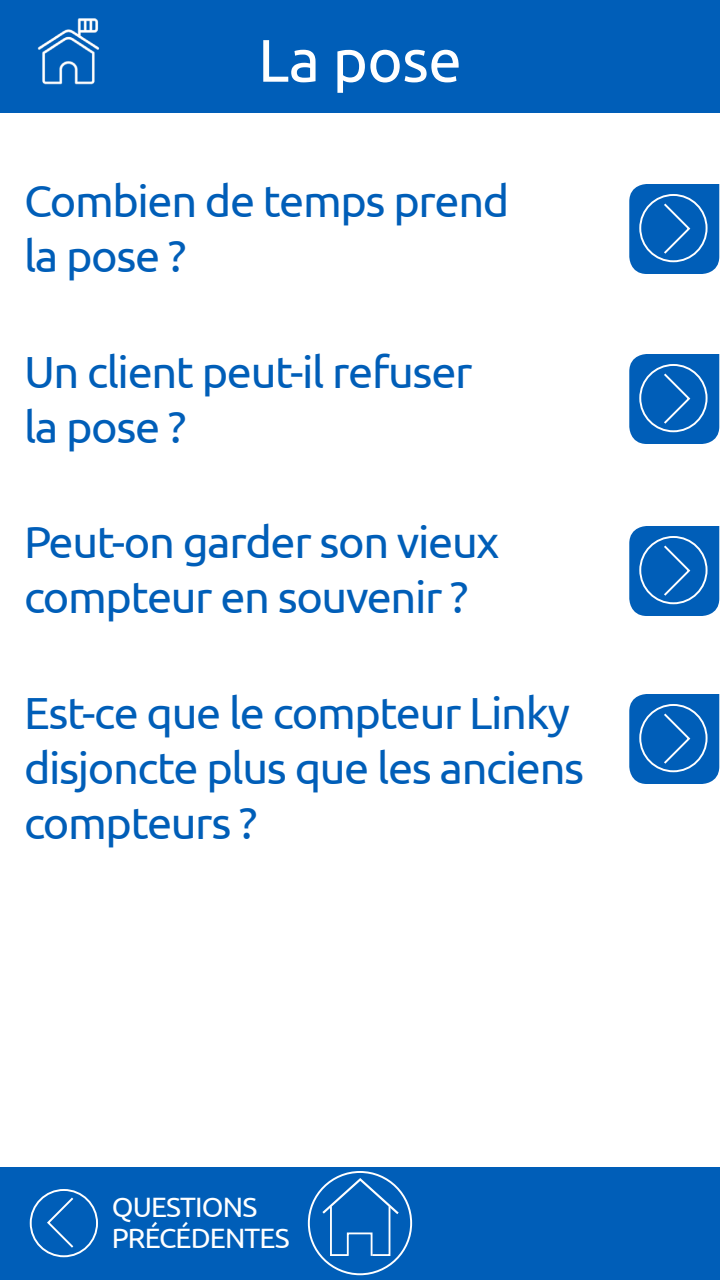
<style>
.page{position:relative;width:720px;height:1280px;background:#fff}
.page>*{position:absolute;margin:0;border:0;box-sizing:border-box;transform-origin:0 0}
.t1{font:60px "Ubuntu";letter-spacing:-.01em;color:#fff}
.t2{font:45px/55px "Ubuntu";letter-spacing:-.03em;color:#005eb8}
.t3{font:28px/31px "Ubuntu";letter-spacing:-.03em;color:#fff}
</style>
<div class="page">
<div style="left:0;top:1167px;width:720px;height:113px;background:#005eb8"></div>
<div style="left:30px;top:1189px;width:68px;height:68px;border:2px solid #fff;border-radius:50%"></div>
<svg style="left:46px;top:1195px;width:28px;height:55px"></svg>
<svg style="left:320px;top:1177px;width:81px;height:80px"></svg>
<div style="left:308px;top:1171px;width:104px;height:104px;border:2px solid #fff;border-radius:50%"></div>
<svg style="left:629px;top:184px;width:90px;height:90px"></svg>
<svg style="left:629px;top:354px;width:90px;height:90px"></svg>
<svg style="left:629px;top:526px;width:90px;height:90px"></svg>
<svg style="left:629px;top:694px;width:90px;height:90px"></svg>
<div style="left:0;top:0;width:720px;height:113px;background:#005eb8"></div>
<img style="left:37px;top:18px;width:63px;height:67px">
<h1 class="t1" style="left:258px;top:24px;width:205px">La pose</h1>
<p class="t2" style="left:24px;top:172px;width:487px">Combien de temps prend la pose ?</p>
<p class="t2" style="left:24px;top:343px;width:450px">Un client peut-il refuser la pose ?</p>
<p class="t2" style="left:24px;top:513px;width:477px">Peut-on garder son vieux compteur en souvenir ?</p>
<p class="t2" style="left:24px;top:684px;width:562px">Est-ce que le compteur Linky disjoncte plus que les anciens compteurs ?</p>
<p class="t3" style="left:112px;top:1191px;width:179px">QUESTIONS<br>PRÉCÉDENTES</p>
</div>
